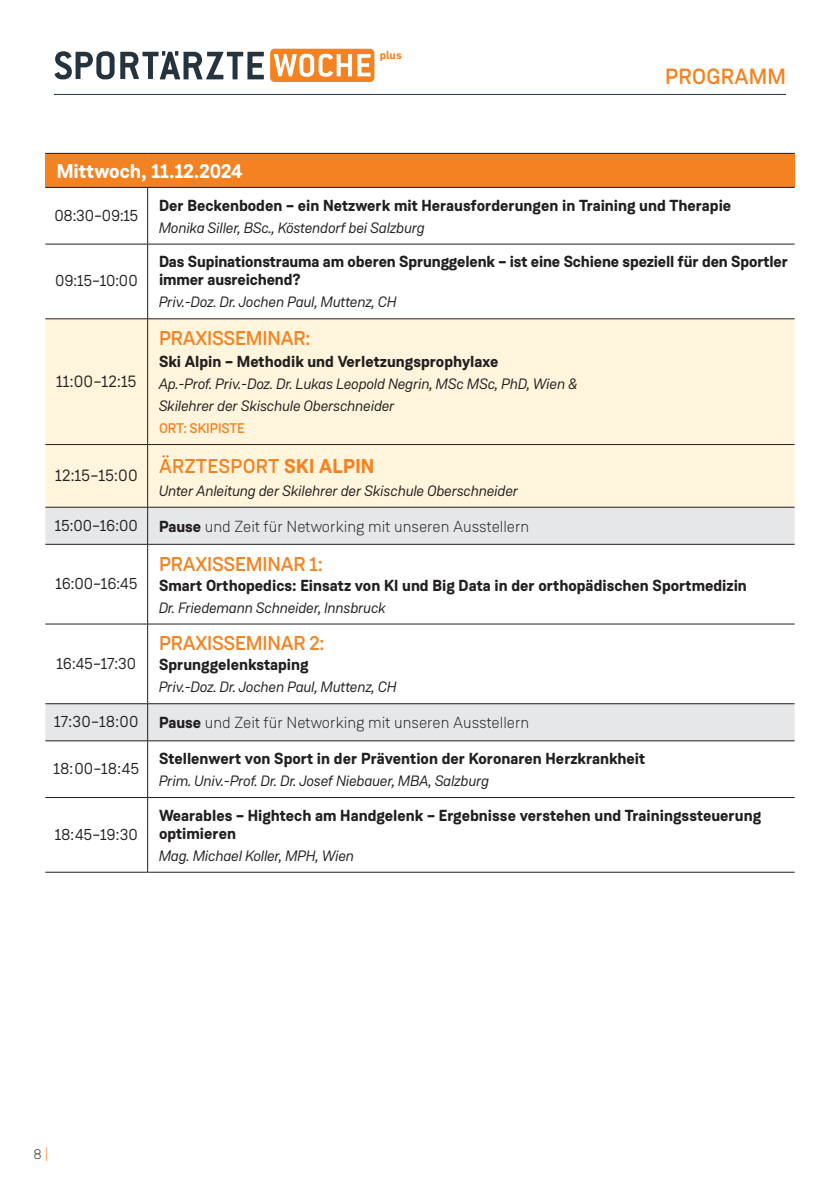
<style>
.page{position:relative;width:840px;height:1191px;background:#fff}
.page>*{position:absolute;margin:0;border:0;box-sizing:border-box;transform-origin:0 0}
.t1{font:500 22px "Weissenhof Grotesk";letter-spacing:.01em;color:#f58220}
.t2{font:500 20px "Weissenhof Grotesk";letter-spacing:-.01em;color:#f58220}
.t3{font:700 20px "Weissenhof Grotesk";color:#fff}
.t4{font:16.4px "Weissenhof Grotesk";letter-spacing:.005em;color:#231f20}
.t5{font:700 16px/18px "Weissenhof Grotesk";color:#231f20}
.t6{font:300 16px "Weissenhof Grotesk";color:#231f20}
.t7{font:16px "Weissenhof Grotesk";letter-spacing:-.01em;color:#231f20}
.t8{font:italic 15px/22px "Weissenhof Grotesk";letter-spacing:-.02em;color:#231f20}
.t9{font:500 14px "Weissenhof Grotesk";letter-spacing:-.01em;color:#f58220}
.t10{font:300 14px "Weissenhof Grotesk";color:#231f20}
.t11{font:700 11.6px "DIN Next LT Pro";color:#f58220}
.s1{font-weight:700}
.s2{color:#f58220}
</style>
<div class="page">
<hr style="left:54px;top:94px;width:731px;height:1px;background:#25333e">
<div style="left:270px;top:49px;width:104px;height:33px;background:#f58220;border-radius:5px"></div>
<svg style="left:273px;top:54px;width:97px;height:23px"></svg>
<svg style="left:54px;top:51px;width:60px;height:28px"></svg>
<svg style="left:120px;top:51px;width:144px;height:28px"></svg>
<div style="left:45px;top:153px;width:749px;height:34px;background:#f58220"></div>
<svg style="left:45px;top:319px;width:749px;height:188px;background:#fbf2da"></svg>
<svg style="left:45px;top:508px;width:749px;height:232px"></svg>
<hr style="left:45px;top:153px;width:102px;height:1px;background:#231f20">
<hr style="left:147px;top:153px;width:647px;height:1px;background:#231f20">
<hr style="left:45px;top:187px;width:102px;height:1px;background:#231f20">
<hr style="left:147px;top:187px;width:647px;height:1px;background:#231f20">
<hr style="left:45px;top:244px;width:102px;height:1px;background:#231f20">
<hr style="left:147px;top:244px;width:647px;height:1px;background:#231f20">
<hr style="left:45px;top:318px;width:102px;height:1px;background:#231f20">
<hr style="left:147px;top:318px;width:647px;height:1px;background:#231f20">
<hr style="left:45px;top:444px;width:102px;height:1px;background:#231f20">
<hr style="left:147px;top:444px;width:647px;height:1px;background:#231f20">
<hr style="left:45px;top:507px;width:102px;height:1px;background:#231f20">
<hr style="left:147px;top:507px;width:647px;height:1px;background:#231f20">
<hr style="left:45px;top:544px;width:102px;height:1px;background:#231f20">
<hr style="left:147px;top:544px;width:647px;height:1px;background:#231f20">
<hr style="left:45px;top:623px;width:102px;height:1px;background:#231f20">
<hr style="left:147px;top:623px;width:647px;height:1px;background:#231f20">
<hr style="left:45px;top:703px;width:102px;height:1px;background:#231f20">
<hr style="left:147px;top:703px;width:647px;height:1px;background:#231f20">
<hr style="left:45px;top:740px;width:102px;height:1px;background:#231f20">
<hr style="left:147px;top:740px;width:647px;height:1px;background:#231f20">
<hr style="left:45px;top:797px;width:102px;height:1px;background:#231f20">
<hr style="left:147px;top:797px;width:647px;height:1px;background:#231f20">
<hr style="left:45px;top:872px;width:102px;height:1px;background:#231f20">
<hr style="left:147px;top:872px;width:647px;height:1px;background:#231f20">
<hr style="left:147px;top:188px;width:1px;height:56px;background:#231f20">
<hr style="left:147px;top:244px;width:1px;height:74px;background:#231f20">
<hr style="left:147px;top:319px;width:1px;height:125px;background:#231f20">
<hr style="left:147px;top:445px;width:1px;height:62px;background:#231f20">
<hr style="left:147px;top:507px;width:1px;height:37px;background:#231f20">
<hr style="left:147px;top:544px;width:1px;height:80px;background:#231f20">
<hr style="left:147px;top:624px;width:1px;height:79px;background:#231f20">
<hr style="left:147px;top:704px;width:1px;height:36px;background:#231f20">
<hr style="left:147px;top:741px;width:1px;height:56px;background:#231f20">
<hr style="left:147px;top:797px;width:1px;height:75px;background:#231f20">
<p class="t11" style="left:379px;top:49px;width:24px">plus</p>
<h1 class="t1" style="left:664px;top:62px;width:122px">PROGRAMM</h1>
<p class="t3" style="left:57px;top:158px;width:187px">Mittwoch, 11.12.2024</p>
<p class="t7" style="left:54px;top:205px;width:85px">08:30–09:15</p>
<p class="t5" style="left:159px;top:196px;width:573px">Der Beckenboden – ein Netzwerk mit Herausforderungen in Training und Therapie</p>
<p class="t8" style="left:159px;top:216px;width:267px">Monika Siller, BSc., Köstendorf bei Salzburg</p>
<p class="t7" style="left:55px;top:271px;width:84px">09:15–10:00</p>
<p class="t5" style="left:159px;top:253px;width:630px">Das Supinationstrauma am oberen Sprunggelenk – ist eine Schiene speziell für den Sportler immer ausreichend?</p>
<p class="t8" style="left:159px;top:291px;width:239px">Priv.-Doz. Dr. Jochen Paul, Muttenz, CH</p>
<p class="t2" style="left:159px;top:326px;width:153px">PRAXISSEMINAR:</p>
<p class="t5" style="left:159px;top:353px;width:341px">Ski Alpin – Methodik und Verletzungsprophylaxe</p>
<p class="t8" style="left:159px;top:373px;width:420px">Ap.-Prof. Priv.-Doz. Dr. Lukas Leopold Negrin, MSc MSc, PhD, Wien &amp;<br>Skilehrer der Skischule Oberschneider</p>
<p class="t9" style="left:159px;top:420px;width:87px">ORT: SKIPISTE</p>
<p class="t4" style="left:55px;top:465px;width:320px">12:15–15:00 <sup>ÄRZTESPORT</sup> <sup>SKI</sup> <sup>ALPIN</sup></p>
<p class="t8" style="left:159px;top:479px;width:361px">Unter Anleitung der Skilehrer der Skischule Oberschneider</p>
<p class="t7" style="left:55px;top:515px;width:84px">15:00–16:00</p>
<p class="t6" style="left:159px;top:517px;width:371px"><span class="s1">Pause</span> und Zeit für Networking mit unseren Ausstellern</p>
<p class="t4" style="left:56px;top:371px;width:82px">11:00–12:15</p>
<p class="t7" style="left:55px;top:574px;width:84px">16:00–16:45</p>
<p class="t7" style="left:56px;top:653px;width:81px">16:45–17:30</p>
<p class="t2" style="left:159px;top:551px;width:165px">PRAXISSEMINAR 1:</p>
<p class="t5" style="left:159px;top:576px;width:589px">Smart Orthopedics: Einsatz von KI und Big Data in der orthopädischen Sportmedizin</p>
<p class="t8" style="left:159px;top:596px;width:229px">Dr. Friedemann Schneider, Innsbruck</p>
<p class="t2" style="left:159px;top:631px;width:167px">PRAXISSEMINAR 2:</p>
<p class="t5" style="left:159px;top:656px;width:151px">Sprunggelenkstaping</p>
<p class="t8" style="left:159px;top:676px;width:239px">Priv.-Doz. Dr. Jochen Paul, Muttenz, CH</p>
<p class="t7" style="left:54px;top:712px;width:86px">17:30–18:00</p>
<p class="t6" style="left:159px;top:713px;width:371px"><span class="s1">Pause</span> und Zeit für Networking mit unseren Ausstellern</p>
<p class="t7" style="left:54px;top:758px;width:87px">18:00–18:45</p>
<p class="t5" style="left:159px;top:750px;width:487px">Stellenwert von Sport in der Prävention der Koronaren Herzkrankheit</p>
<p class="t8" style="left:159px;top:770px;width:332px">Prim. Univ.-Prof. Dr. Dr. Josef Niebauer, MBA, Salzburg</p>
<p class="t7" style="left:55px;top:824px;width:85px">18:45–19:30</p>
<p class="t5" style="left:159px;top:806px;width:603px">Wearables – Hightech am Handgelenk – Ergebnisse verstehen und Trainingssteuerung optimieren</p>
<p class="t8" style="left:159px;top:844px;width:197px">Mag. Michael Koller, MPH, Wien</p>
<p class="t10" style="left:34px;top:1145px;width:16px">8 <span class="s2">|</span></p>
</div>
